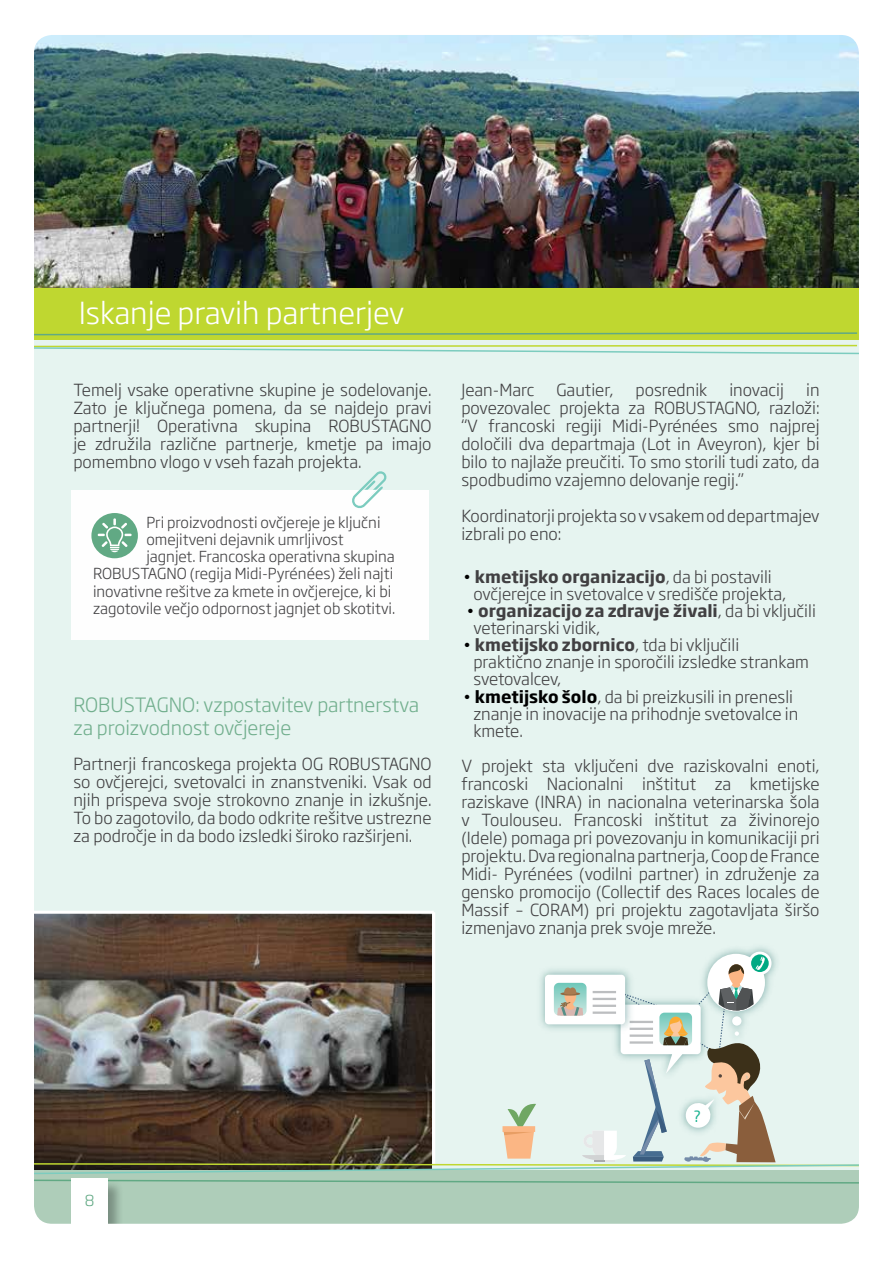
<style>
.page{position:relative;width:893px;height:1263px;background:#fff}
.page>*{position:absolute;margin:0;border:0;box-sizing:border-box;transform-origin:0 0}
.t1{font:300 30px "Soho Gothic Pro";color:#fff}
.t2{font:300 19.5px/22.5px "Soho Gothic Pro";color:#72af8e}
.t3{font:300 16.5px/18px "Soho Gothic Pro";color:#414042}
.t4{font:300 15px "Soho Gothic Pro";color:#414042}
.t5{font:300 15px "Soho Gothic Pro";color:#61a984}
.t6{font:14.7px "Soho Gothic Std";color:rgb(0 169 131/.9)}
.s1{color:#000}
.s2{font-weight:700}
.s3{font-weight:700;color:#000}
</style>
<div class="page">
<img style="left:34px;top:35px;width:825px;height:1189px">
<h1 class="t1" style="left:79px;top:290px;width:327px">Iskanje pravih partnerjev</h1>
<p class="t3" style="left:73px;top:380px;width:360px;text-align:justify">Temelj vsake operativne skupine je sodelovanje.<br>Zato je ključnega pomena, da se najdejo pravi partnerji! Operativna skupina ROBUSTAGNO je združila različne partnerje, kmetje pa imajo pomembno vlogo v vseh fazah projekta.</p>
<p class="t4" style="left:146px;top:511px;width:236px">Pri proizvodnosti ovčjereje je ključni</p>
<p class="t4" style="left:146px;top:528px;width:199px">omejitveni dejavnik umrljivost</p>
<p class="t4" style="left:146px;top:545px;width:250px">jagnjet. Francoska operativna skupina</p>
<p class="t4" style="left:93px;top:562px;width:302px">ROBUSTAGNO (regija Midi-Pyrénées) želi najti</p>
<p class="t4" style="left:93px;top:579px;width:300px">inovativne rešitve za kmete in ovčjerejce, ki bi</p>
<p class="t4" style="left:93px;top:596px;width:304px">zagotovile večjo odpornost jagnjet ob skotitvi.</p>
<p class="t2" style="left:73px;top:693px;width:347px">ROBUSTAGNO: vzpostavitev partnerstva za proizvodnost ovčjereje</p>
<p class="t3" style="left:73px;top:754px;width:360px;text-align:justify">Partnerji francoskega projekta OG ROBUSTAGNO so ovčjerejci, svetovalci in znanstveniki. Vsak od njih prispeva svoje strokovno znanje in izkušnje.<br>To bo zagotovilo, da bodo odkrite rešitve ustrezne za področje in da bodo izsledki široko razširjeni.</p>
<p class="t3" style="left:461px;top:380px;width:74px">Jean-Marc</p>
<p class="t3" style="left:556px;top:380px;width:59px">Gautier,</p>
<p class="t3" style="left:636px;top:380px;width:73px">posrednik</p>
<p class="t3" style="left:729px;top:380px;width:56px">inovacij</p>
<p class="t3" style="left:461px;top:380px;width:360px;text-align:justify;text-indent:345px">in povezovalec projekta za ROBUSTAGNO, razloži: “V francoski regiji Midi-Pyrénées smo najprej določili dva departmaja (Lot in Aveyron), kjer bi bilo to najlaže preučiti. To smo storili tudi zato, da spodbudimo vzajemno delovanje regij.”</p>
<p class="t3" style="left:461px;top:506px;width:360px">Koordinatorji projekta so v vsakem od departmajev izbrali po eno:</p>
<p class="t3" style="left:473px;top:567px;width:314px;line-height:17.1px;text-indent:-10px"><span class="s1">•</span> <span class="s2">kmetijsko organizacijo</span>, da bi postavili ovčjerejce in svetovalce v središče projekta,</p>
<p class="t3" style="left:473px;top:601px;width:344px;line-height:17.1px;text-indent:-7px"><span class="s1">•</span> <span class="s2">organizacijo za zdravje živali</span>, da bi vključili veterinarski vidik,</p>
<p class="t3" style="left:473px;top:636px;width:337px;line-height:17.1px;text-indent:-10px"><span class="s1">•</span> <span class="s2">kmetijsko zbornico</span>, tda bi vključili praktično znanje in sporočili izsledke strankam svetovalcev,</p>
<p class="t3" style="left:473px;top:687px;width:326px;line-height:17.1px;text-indent:-10px"><span class="s1">•</span> <span class="s3">kmetijsko šolo</span>, da bi preizkusili in prenesli znanje in inovacije na prihodnje svetovalce in kmete.</p>
<p class="t3" style="left:461px;top:756px;width:360px;text-align:justify">V projekt sta vključeni dve raziskovalni enoti, francoski Nacionalni inštitut za kmetijske raziskave (INRA) in nacionalna veterinarska šola v Toulouseu. Francoski inštitut za živinorejo (Idele) pomaga pri povezovanju in komunikaciji pri projektu. Dva regionalna partnerja, Coop de France Midi- Pyrénées (vodilni partner) in združenje za gensko promocijo (Collectif des Races locales de Massif – CORAM) pri projektu zagotavljata širšo izmenjavo znanja prek svoje mreže.</p>
<p class="t5" style="left:85px;top:1188px;width:11px">8</p>
<p class="t6" style="left:694px;top:1107px;width:8px">?</p>
</div>
